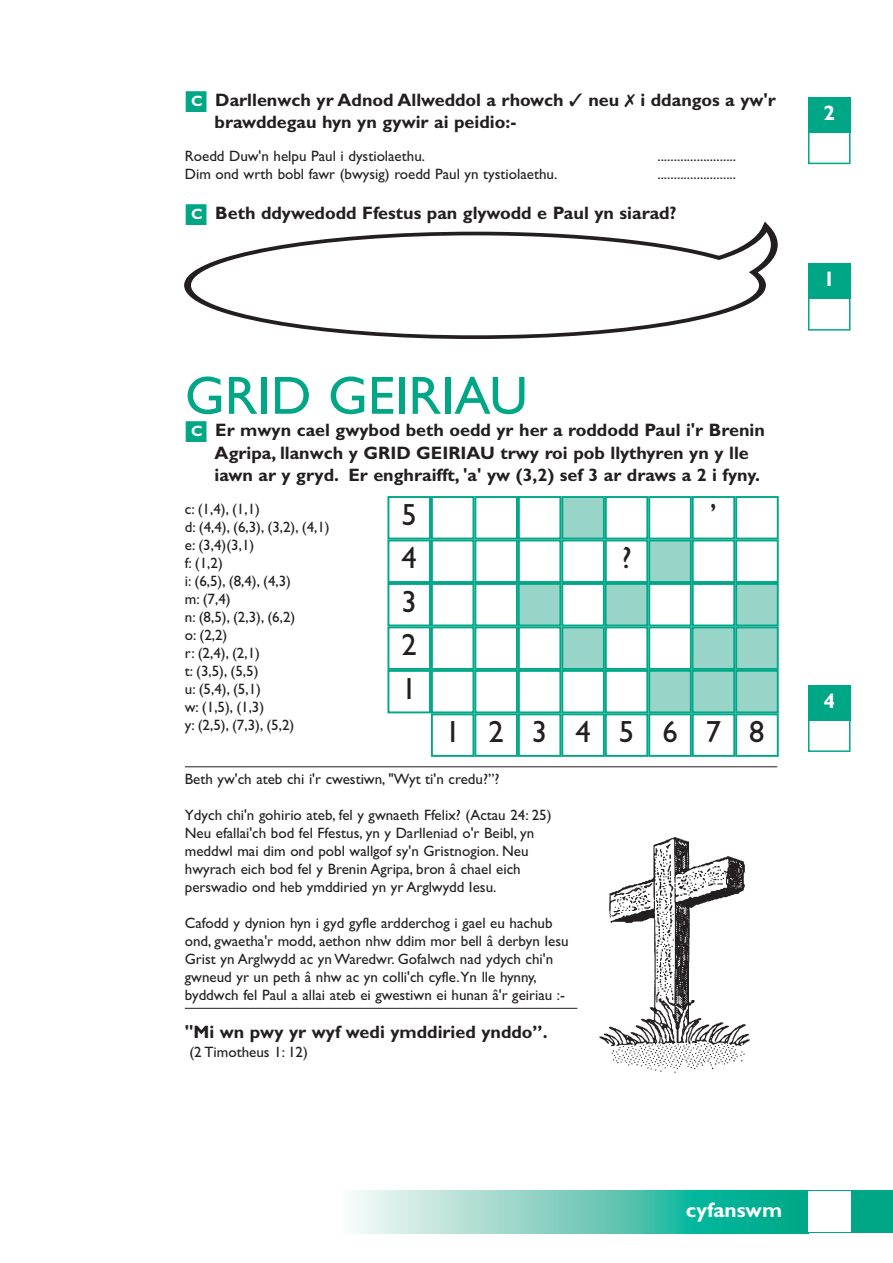
<style>
.page{position:relative;width:893px;height:1263px;background:#fff}
.page>*{position:absolute;margin:0;border:0;box-sizing:border-box;transform-origin:0 0}
.t1{font:54px "Gill Sans";color:#00a786}
.t2{font:30.6px/43.5px "Gill Sans";letter-spacing:.915em;color:#231f20;text-align:justify}
.t3{font:700 21px "Gill Sans";color:#fff}
.t4{font:700 18px/22.5px "Gill Sans";color:#231f20}
.t5{font:15px/18px "Gill Sans";color:#231f20}
.s1{color:#00a786}
.s2{font-size:15px;color:#fff}
</style>
<div class="page">
<hr style="left:185px;top:767px;width:592px;height:1px;background:#231f20">
<hr style="left:185px;top:1008px;width:392px;height:1px;background:#231f20">
<div style="left:808px;top:130px;width:42px;height:34px;border:2px solid #00a786"></div>
<div style="left:808px;top:97px;width:42px;height:36px;background:#00a786"></div>
<div style="left:808px;top:718px;width:42px;height:34px;border:2px solid #00a786"></div>
<div style="left:808px;top:685px;width:42px;height:36px;background:#00a786"></div>
<div style="left:808px;top:297px;width:42px;height:34px;border:2px solid #00a786"></div>
<div style="left:808px;top:264px;width:42px;height:35px;background:#00a786"></div>
<div style="left:387px;top:496px;width:44px;height:44px;border:2px solid #00a786"></div>
<div style="left:431px;top:496px;width:43px;height:44px;border:2px solid #00a786"></div>
<svg style="left:473px;top:496px;width:88px;height:44px"></svg>
<div style="left:563px;top:498px;width:40px;height:40px;background:#98d4c8"></div>
<div style="left:561px;top:496px;width:44px;height:44px;border:2px solid #00a786"></div>
<div style="left:605px;top:496px;width:43px;height:44px;border:2px solid #00a786"></div>
<div style="left:648px;top:496px;width:44px;height:44px;border:2px solid #00a786"></div>
<div style="left:692px;top:496px;width:43px;height:44px;border:2px solid #00a786"></div>
<div style="left:735px;top:496px;width:44px;height:44px;border:2px solid #00a786"></div>
<div style="left:387px;top:540px;width:44px;height:43px;border:2px solid #00a786"></div>
<div style="left:431px;top:540px;width:43px;height:43px;border:2px solid #00a786"></div>
<div style="left:474px;top:540px;width:44px;height:43px;border:2px solid #00a786"></div>
<div style="left:518px;top:540px;width:43px;height:43px;border:2px solid #00a786"></div>
<div style="left:561px;top:540px;width:44px;height:43px;border:2px solid #00a786"></div>
<div style="left:605px;top:540px;width:43px;height:43px;border:2px solid #00a786"></div>
<div style="left:650px;top:541px;width:40px;height:40px;background:#98d4c8"></div>
<div style="left:648px;top:540px;width:44px;height:43px;border:2px solid #00a786"></div>
<div style="left:692px;top:540px;width:43px;height:43px;border:2px solid #00a786"></div>
<div style="left:735px;top:540px;width:44px;height:43px;border:2px solid #00a786"></div>
<div style="left:387px;top:583px;width:44px;height:43px;border:2px solid #00a786"></div>
<div style="left:431px;top:583px;width:43px;height:43px;border:2px solid #00a786"></div>
<div style="left:474px;top:583px;width:44px;height:43px;border:2px solid #00a786"></div>
<div style="left:520px;top:585px;width:39px;height:40px;background:#98d4c8"></div>
<div style="left:518px;top:583px;width:43px;height:43px;border:2px solid #00a786"></div>
<div style="left:561px;top:583px;width:44px;height:43px;border:2px solid #00a786"></div>
<div style="left:607px;top:585px;width:39px;height:40px;background:#98d4c8"></div>
<div style="left:605px;top:583px;width:43px;height:43px;border:2px solid #00a786"></div>
<div style="left:648px;top:583px;width:44px;height:43px;border:2px solid #00a786"></div>
<div style="left:692px;top:583px;width:43px;height:43px;border:2px solid #00a786"></div>
<div style="left:737px;top:585px;width:40px;height:40px;background:#98d4c8"></div>
<div style="left:735px;top:583px;width:44px;height:43px;border:2px solid #00a786"></div>
<div style="left:387px;top:626px;width:44px;height:44px;border:2px solid #00a786"></div>
<div style="left:431px;top:626px;width:43px;height:44px;border:2px solid #00a786"></div>
<div style="left:474px;top:626px;width:44px;height:44px;border:2px solid #00a786"></div>
<div style="left:518px;top:626px;width:43px;height:44px;border:2px solid #00a786"></div>
<div style="left:563px;top:628px;width:40px;height:40px;background:#98d4c8"></div>
<div style="left:561px;top:626px;width:44px;height:44px;border:2px solid #00a786"></div>
<div style="left:605px;top:626px;width:43px;height:44px;border:2px solid #00a786"></div>
<div style="left:648px;top:626px;width:44px;height:44px;border:2px solid #00a786"></div>
<div style="left:694px;top:628px;width:39px;height:40px;background:#98d4c8"></div>
<div style="left:692px;top:626px;width:43px;height:44px;border:2px solid #00a786"></div>
<div style="left:737px;top:628px;width:40px;height:40px;background:#98d4c8"></div>
<div style="left:735px;top:626px;width:44px;height:44px;border:2px solid #00a786"></div>
<div style="left:387px;top:670px;width:44px;height:43px;border:2px solid #00a786"></div>
<div style="left:431px;top:670px;width:43px;height:43px;border:2px solid #00a786"></div>
<div style="left:474px;top:670px;width:44px;height:43px;border:2px solid #00a786"></div>
<div style="left:518px;top:670px;width:43px;height:43px;border:2px solid #00a786"></div>
<div style="left:561px;top:670px;width:44px;height:43px;border:2px solid #00a786"></div>
<div style="left:605px;top:670px;width:43px;height:43px;border:2px solid #00a786"></div>
<div style="left:650px;top:672px;width:40px;height:39px;background:#98d4c8"></div>
<div style="left:648px;top:670px;width:44px;height:43px;border:2px solid #00a786"></div>
<div style="left:694px;top:672px;width:39px;height:39px;background:#98d4c8"></div>
<div style="left:692px;top:670px;width:43px;height:43px;border:2px solid #00a786"></div>
<div style="left:737px;top:672px;width:40px;height:39px;background:#98d4c8"></div>
<div style="left:735px;top:670px;width:44px;height:43px;border:2px solid #00a786"></div>
<div style="left:431px;top:713px;width:43px;height:44px;border:2px solid #00a786"></div>
<div style="left:474px;top:713px;width:44px;height:44px;border:2px solid #00a786"></div>
<div style="left:518px;top:713px;width:43px;height:44px;border:2px solid #00a786"></div>
<div style="left:561px;top:713px;width:44px;height:44px;border:2px solid #00a786"></div>
<div style="left:605px;top:713px;width:43px;height:44px;border:2px solid #00a786"></div>
<div style="left:648px;top:713px;width:44px;height:44px;border:2px solid #00a786"></div>
<div style="left:692px;top:713px;width:43px;height:44px;border:2px solid #00a786"></div>
<div style="left:735px;top:713px;width:44px;height:44px;border:2px solid #00a786"></div>
<svg style="left:184px;top:223px;width:594px;height:116px"></svg>
<img style="left:599px;top:837px;width:151px;height:236px">
<div style="left:808px;top:1191px;width:84px;height:42px;background:#00a786"></div>
<svg style="left:353px;top:1191px;width:455px;height:42px;background:#6dccbb"></svg>
<div style="left:808px;top:1191px;width:43px;height:41px;background:#fff"></div>
<p class="t4" style="left:215px;top:91px;width:563px;text-indent:-30px"><span class="s1">■</span><span class="s2">C</span> Darllenwch yr Adnod Allweddol a rhowch ✓ neu ✗ i ddangos a yw'r brawddegau hyn yn gywir ai peidio:-</p>
<p class="t5" style="left:185px;top:148px;width:242px">Roedd Duw'n helpu Paul i dystiolaethu.</p>
<p class="t5" style="left:657px;top:148px;width:80px">........................</p>
<p class="t5" style="left:185px;top:166px;width:374px">Dim ond wrth bobl fawr (bwysig) roedd Paul yn tystiolaethu.</p>
<p class="t5" style="left:657px;top:166px;width:80px">........................</p>
<p class="t4" style="left:185px;top:204px;width:493px"><span class="s1">■</span><span class="s2">C</span> Beth ddywedodd Ffestus pan glywodd e Paul yn siarad?</p>
<h1 class="t1" style="left:185px;top:377px;width:344px">GRID GEIRIAU</h1>
<p class="t4" style="left:215px;top:421px;width:552px;text-indent:-30px"><span class="s1">■</span><span class="s2">C</span> Er mwyn cael gwybod beth oedd yr her a roddodd Paul i'r Brenin<br>Agripa, llanwch y GRID GEIRIAU trwy roi pob llythyren yn y lle iawn ar y gryd. Er enghraifft, 'a' yw (3,2) sef 3 ar draws a 2 i fyny.</p>
<p class="t5" style="left:185px;top:501px;width:146px">c: (1,4), (1,1)<br>d: (4,4), (6,3), (3,2), (4,1) e: (3,4)(3,1)<br>f: (1,2)<br>i: (6,5), (8,4), (4,3)<br>m: (7,4)<br>n: (8,5), (2,3), (6,2)<br>o: (2,2)<br>r: (2,4), (2,1)<br>t: (3,5), (5,5)<br>u: (5,4), (5,1)<br>w: (1,5), (1,3)<br>y: (2,5), (7,3), (5,2)</p>
<p class="t5" style="left:185px;top:771px;width:316px">Beth yw'ch ateb chi i'r cwestiwn, "Wyt ti'n credu?”?</p>
<p class="t5" style="left:185px;top:807px;width:368px">Ydych chi'n gohirio ateb, fel y gwnaeth Ffelix? (Actau 24: 25)<br>Neu efallai'ch bod fel Ffestus, yn y Darlleniad o'r Beibl, yn meddwl mai dim ond pobl wallgof sy'n Gristnogion. Neu hwyrach eich bod fel y Brenin Agripa, bron â chael eich perswadio ond heb ymddiried yn yr Arglwydd Iesu.</p>
<p class="t5" style="left:185px;top:915px;width:385px">Cafodd y dynion hyn i gyd gyfle ardderchog i gael eu hachub ond, gwaetha'r modd, aethon nhw ddim mor bell â derbyn Iesu Grist yn Arglwydd ac yn Waredwr. Gofalwch nad ydych chi'n gwneud yr un peth â nhw ac yn colli'ch cyfle.Yn lle hynny, byddwch fel Paul a allai ateb ei gwestiwn ei hunan â'r geiriau :-</p>
<p class="t4" style="left:185px;top:1022px;width:364px">"Mi wn pwy yr wyf wedi ymddiried ynddo”.</p>
<p class="t5" style="left:189px;top:1045px;width:120px">(2 Timotheus 1: 12)</p>
<h2 class="t2" style="left:401px;top:496px;width:17px">5</h2>
<h2 class="t2" style="left:710px;top:496px;width:8px">’</h2>
<h2 class="t2" style="left:401px;top:540px;width:17px">4</h2>
<h2 class="t2" style="left:621px;top:540px;width:12px">?</h2>
<h2 class="t2" style="left:401px;top:583px;width:17px">3<br>2<br>1</h2>
<h2 class="t2" style="left:445px;top:714px;width:321px">12345678</h2>
<h3 class="t3" style="left:823px;top:105px;width:13px">2</h3>
<h3 class="t3" style="left:823px;top:272px;width:13px">1</h3>
<h3 class="t3" style="left:823px;top:693px;width:13px">4</h3>
<h3 class="t3" style="left:686px;top:1202px;width:98px">cyfanswm</h3>
</div>
